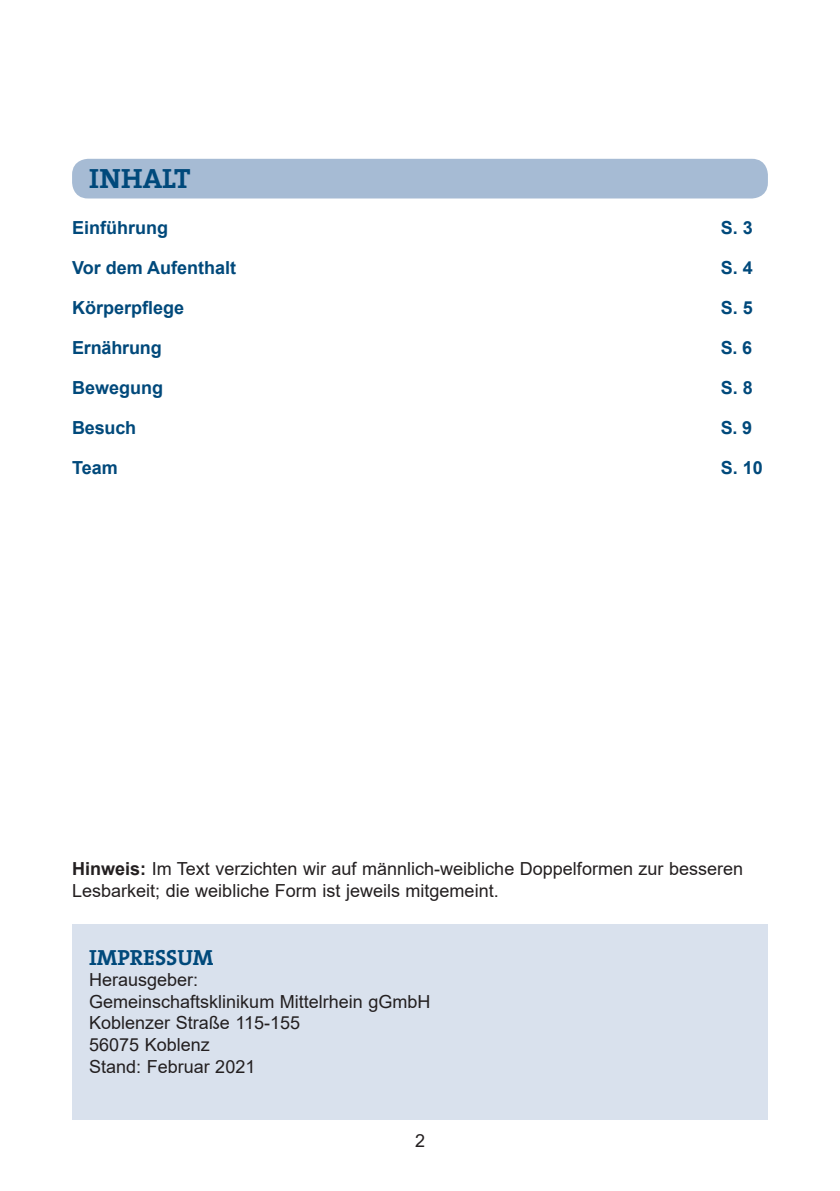
<style>
.page{position:relative;width:840px;height:1191px;background:#fff}
.page>*{position:absolute;margin:0;border:0;box-sizing:border-box;transform-origin:0 0}
.t1{font:700 28px "The Serif B7";color:#00497b}
.t2{font:700 22px "The Serif B7";color:#00497b}
.t3{font:18px/21.6px "Arial";color:#231f20}
.t4{font:700 18px "Arial";color:#00497b}
.s1{font-weight:700}
</style>
<div class="page">
<div style="left:72px;top:924px;width:695px;height:195px;background:#d9e1ed"></div>
<div style="left:72px;top:159px;width:695px;height:39px;background:#a6bbd4;border-radius:16px"></div>
<h1 class="t1" style="left:89px;top:164px;width:103px">INHALT</h1>
<p class="t4" style="left:72px;top:215px;width:97px">Einführung</p>
<p class="t4" style="left:720px;top:215px;width:34px">S. 3</p>
<p class="t4" style="left:72px;top:255px;width:166px">Vor dem Aufenthalt</p>
<p class="t4" style="left:720px;top:255px;width:34px">S. 4</p>
<p class="t4" style="left:72px;top:295px;width:114px">Körperpflege</p>
<p class="t4" style="left:720px;top:295px;width:34px">S. 5</p>
<p class="t4" style="left:72px;top:335px;width:91px">Ernährung</p>
<p class="t4" style="left:720px;top:335px;width:33px">S. 6</p>
<p class="t4" style="left:72px;top:375px;width:93px">Bewegung</p>
<p class="t4" style="left:720px;top:375px;width:34px">S. 8</p>
<p class="t4" style="left:72px;top:415px;width:66px">Besuch</p>
<p class="t4" style="left:720px;top:415px;width:33px">S. 9</p>
<p class="t4" style="left:72px;top:455px;width:47px">Team</p>
<p class="t4" style="left:720px;top:455px;width:44px">S. 10</p>
<p class="t3" style="left:72px;top:857px;width:672px"><span class="s1">Hinweis:</span> Im Text verzichten wir auf männlich-weibliche Doppelformen zur besseren<br>Lesbarkeit; die weibliche Form ist jeweils mitgemeint.</p>
<p class="t2" style="left:89px;top:945px;width:126px">IMPRESSUM</p>
<p class="t3" style="left:89px;top:969px;width:343px">Herausgeber:<br>Gemeinschaftsklinikum Mittelrhein gGmbH<br>Koblenzer Straße 115-155<br>56075 Koblenz<br>Stand: Februar 2021</p>
<p class="t3" style="left:415px;top:1130px;width:12px">2</p>
</div>
